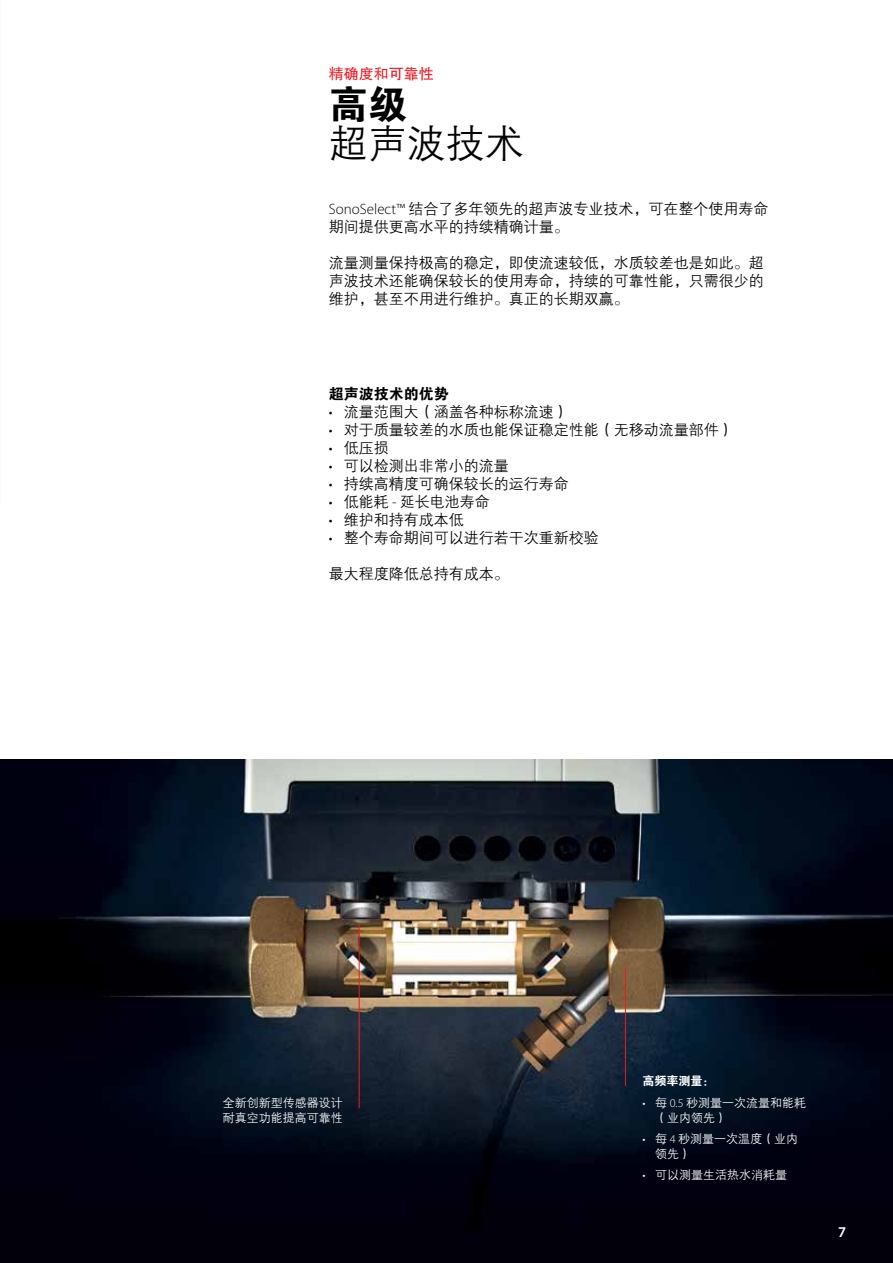
<style>
.page{position:relative;width:893px;height:1263px;background:#fff}
.page>*{position:absolute;margin:0;border:0;box-sizing:border-box;transform-origin:0 0}
.t1{font:39px "FZZDXJW GB1 0";color:#000}
.t2{font:39px "FZDHTJW GB1 0";color:#000}
.t3{font:15px/18px "FZZDXJW GB1 0";color:#000}
.t4{font:15px "FZDHTJW GB1 0";color:#000}
.t5{font:15px "FZHTJW GB1 0";color:#ed1b23}
.t6{font:600 15px "Myriad Pro";color:#fff}
.t7{font:12px/15px "FZZDXJW GB1 0";color:#fff}
.t8{font:12px "FZDHTJW GB1 0";color:#fff}
.s1{font-family:"Myriad Pro";font-weight:300}
</style>
<div class="page">
<img style="left:0;top:759px;width:893px;height:504px">
<hr style="left:359px;top:924px;width:1px;height:184px;background:#ed1b23">
<hr style="left:625px;top:968px;width:1px;height:118px;background:#ed1b23">
<p class="t5" style="left:329px;top:66px;width:106px">精确度和可靠性</p>
<h1 class="t2" style="left:329px;top:83px;width:79px">高级</h1>
<h1 class="t1" style="left:329px;top:123px;width:196px">超声波技术</h1>
<p class="t3" style="left:329px;top:200px;width:441px"><span class="s1">SonoSelect™</span> 结合了多年领先的超声波专业技术，可在整个使用寿命期间提供更高水平的持续精确计量。</p>
<p class="t3" style="left:329px;top:254px;width:436px;text-align:justify">流量测量保持极高的稳定，即使流速较低，水质较差也是如此。超声波技术还能确保较长的使用寿命，持续的可靠性能，只需很少的维护，甚至不用进行维护。真正的长期双赢。</p>
<p class="t4" style="left:329px;top:385px;width:121px">超声波技术的优势</p>
<p class="t3" style="left:329px;top:403px;width:241px"><span class="s1">•</span> 流量范围大（涵盖各种标称流速）</p>
<p class="t3" style="left:329px;top:421px;width:406px"><span class="s1">•</span> 对于质量较差的水质也能保证稳定性能（无移动流量部件）</p>
<p class="t3" style="left:329px;top:439px;width:61px"><span class="s1">•</span> 低压损</p>
<p class="t3" style="left:329px;top:457px;width:181px"><span class="s1">•</span> 可以检测出非常小的流量</p>
<p class="t3" style="left:329px;top:475px;width:241px"><span class="s1">•</span> 持续高精度可确保较长的运行寿命</p>
<p class="t3" style="left:329px;top:493px;width:162px"><span class="s1">•</span> 低能耗 <span class="s1">-</span> 延长电池寿命</p>
<p class="t3" style="left:329px;top:511px;width:136px"><span class="s1">•</span> 维护和持有成本低</p>
<p class="t3" style="left:329px;top:529px;width:271px"><span class="s1">•</span> 整个寿命期间可以进行若干次重新校验</p>
<p class="t3" style="left:329px;top:565px;width:181px">最大程度降低总持有成本。</p>
<p class="t7" style="left:223px;top:1095px;width:121px">全新创新型传感器设计耐真空功能提高可靠性</p>
<p class="t8" style="left:642px;top:1074px;width:73px">高频率测量：</p>
<p class="t7" style="left:655px;top:1095px;width:153px;text-indent:-13px"><span class="s1">•</span> 每 <span class="s1">0.5</span> 秒测量一次流量和能耗（业内领先）</p>
<p class="t7" style="left:655px;top:1132px;width:145px;text-indent:-13px"><span class="s1">•</span> 每 <span class="s1">4</span> 秒测量一次温度（业内领先）</p>
<p class="t7" style="left:642px;top:1168px;width:146px"><span class="s1">•</span> 可以测量生活热水消耗量</p>
<p class="t6" style="left:838px;top:1223px;width:10px">7</p>
</div>
